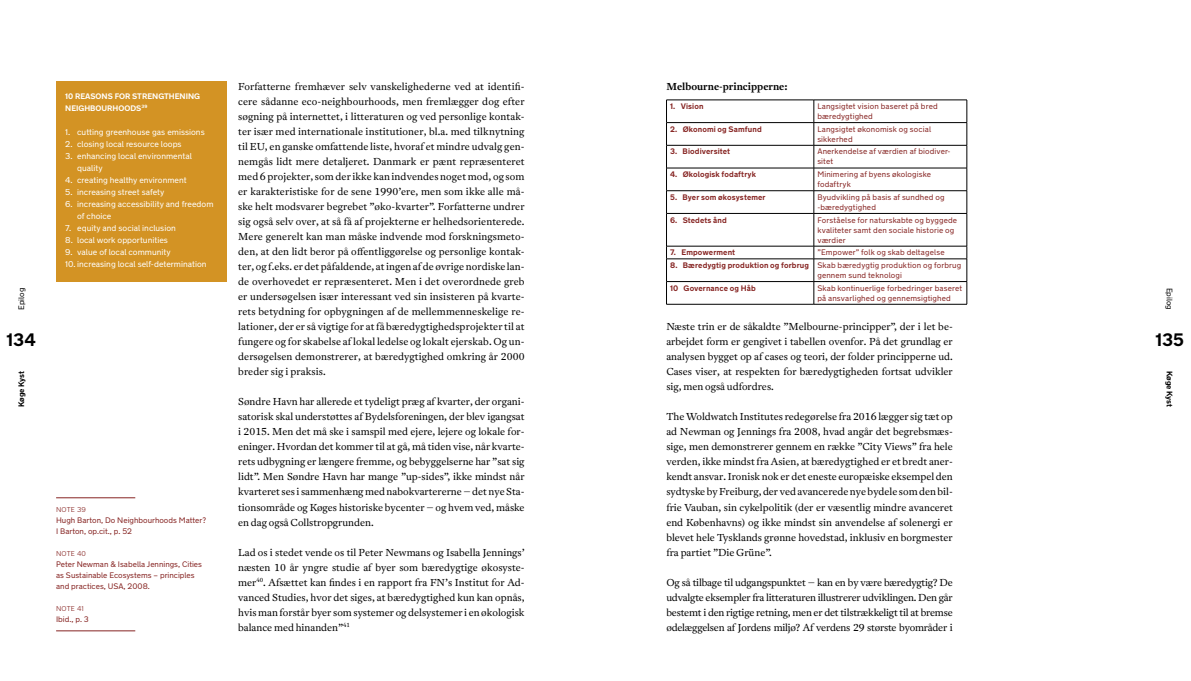
<style>
.page{position:relative;width:1191px;height:681px;background:#fff}
.page>*{position:absolute;margin:0;border:0;box-sizing:border-box;transform-origin:0 0}
.t1{font:700 18px "New Transport";color:#000}
.t2{font:300 10px/15px "Antwerp";color:#000;text-align:justify}
.t3{font:600 10px "Antwerp";color:#000}
.t4{font:8.5px/12px "New Transport";color:#fff}
.t5{font:8px/10px "New Transport";letter-spacing:.015em;color:#862422}
.t6{font:700 8px "New Transport";letter-spacing:.015em;color:#862422}
.t7{font:700 8px/12px "New Transport";color:#fff}
.t8{font:700 8px "New Transport";letter-spacing:-.01em;color:#000}
.t9{font:8px "New Transport";color:#000}
.t10{font:300 7px "New Transport";letter-spacing:.025em;color:#862422}
.s1{font-weight:700}
</style>
<div class="page">
<hr style="left:666px;top:100px;width:148px;height:1px;background:#000">
<hr style="left:814px;top:100px;width:153px;height:1px;background:#000">
<hr style="left:666px;top:122px;width:148px;height:1px;background:#000">
<hr style="left:814px;top:122px;width:153px;height:1px;background:#000">
<hr style="left:666px;top:145px;width:148px;height:1px;background:#000">
<hr style="left:814px;top:145px;width:153px;height:1px;background:#000">
<hr style="left:666px;top:168px;width:148px;height:1px;background:#000">
<hr style="left:814px;top:168px;width:153px;height:1px;background:#000">
<hr style="left:666px;top:190px;width:148px;height:1px;background:#000">
<svg style="left:666px;top:101px;width:1px;height:112px"></svg>
<hr style="left:814px;top:190px;width:153px;height:1px;background:#000">
<svg style="left:813px;top:100px;width:1px;height:113px"></svg>
<svg style="left:966px;top:100px;width:1px;height:113px"></svg>
<hr style="left:666px;top:213px;width:148px;height:1px;background:#000">
<hr style="left:666px;top:213px;width:1px;height:33px;background:#000">
<hr style="left:814px;top:213px;width:153px;height:1px;background:#000">
<hr style="left:813px;top:213px;width:1px;height:33px;background:#000">
<hr style="left:966px;top:213px;width:1px;height:33px;background:#000">
<hr style="left:666px;top:246px;width:148px;height:1px;background:#000">
<hr style="left:814px;top:246px;width:153px;height:1px;background:#000">
<hr style="left:666px;top:258px;width:148px;height:1px;background:#000">
<hr style="left:814px;top:258px;width:153px;height:1px;background:#000">
<hr style="left:666px;top:281px;width:148px;height:1px;background:#000">
<svg style="left:666px;top:246px;width:1px;height:58px"></svg>
<hr style="left:814px;top:281px;width:153px;height:1px;background:#000">
<svg style="left:813px;top:246px;width:1px;height:58px"></svg>
<svg style="left:966px;top:246px;width:1px;height:58px"></svg>
<hr style="left:666px;top:304px;width:148px;height:1px;background:#000">
<hr style="left:814px;top:304px;width:153px;height:1px;background:#000">
<div style="left:57px;top:81px;width:170px;height:200px;background:#d39324"></div>
<hr style="left:56px;top:497px;width:79px;height:1px;background:#862422">
<hr style="left:56px;top:630px;width:79px;height:1px;background:#862422">
<p class="t9" style="left:16px;top:310px;width:24px;rotate:-90deg">Epilog</p>
<h1 class="t1" style="left:7px;top:328px;width:31px">134</h1>
<p class="t8" style="left:16px;top:407px;width:38px;rotate:-90deg">Køge Kyst</p>
<p class="t7" style="left:65px;top:90px;width:136px">10 REASONS FOR STRENGTHENING<br>NEIGHBOURHOODS<sup>39</sup></p>
<p class="t4" style="left:65px;top:126px;width:141px">1. cutting greenhouse gas emissions</p>
<p class="t4" style="left:65px;top:138px;width:118px">2. closing local resource loops</p>
<p class="t4" style="left:77px;top:150px;width:116px;text-indent:-12px">3. enhancing local environmental quality</p>
<p class="t4" style="left:65px;top:174px;width:123px">4. creating healthy environment</p>
<p class="t4" style="left:65px;top:186px;width:101px">5. increasing street safety</p>
<p class="t4" style="left:77px;top:198px;width:138px;text-indent:-12px">6. increasing accessibility and freedom of choice</p>
<p class="t4" style="left:65px;top:222px;width:112px">7. equity and social inclusion</p>
<p class="t4" style="left:65px;top:234px;width:104px">8. local work opportunities</p>
<p class="t4" style="left:65px;top:246px;width:107px">9. value of local community</p>
<p class="t4" style="left:65px;top:258px;width:143px">10. increasing local self-determination</p>
<p class="t10" style="left:56px;top:505px;width:31px">NOTE 39</p>
<p class="t5" style="left:56px;top:514px;width:151px;line-height:11px">Hugh Barton, Do Neighbourhoods Matter?<br>I Barton, op.cit., p. 52</p>
<p class="t10" style="left:56px;top:549px;width:31px">NOTE 40</p>
<p class="t5" style="left:56px;top:558px;width:147px;line-height:11px">Peter Newman &amp; Isabella Jennings, Cities as Sustainable Ecosystems – principles and practices, USA, 2008.</p>
<p class="t10" style="left:56px;top:604px;width:29px">NOTE 41</p>
<p class="t5" style="left:56px;top:614px;width:34px">Ibid., p. 3</p>
<p class="t2" style="left:238px;top:79px;width:288px">Forfatterne fremhæver selv vanskelighederne ved at identifi&shy;cere sådanne eco-neighbourhoods, men fremlægger dog efter søgning på internettet, i litteraturen og ved personlige kontak&shy;ter især med internationale institutioner, bl.a. med tilknytning til EU, en ganske omfattende liste, hvoraf et mindre udvalg gen&shy;nemgås lidt mere detaljeret. Danmark er pænt repræsenteret med 6 projekter, som der ikke kan indvendes noget mod, og som er karakteristiske for de sene 1990’ere, men som ikke alle må&shy;ske helt modsvarer begrebet ”øko-kvarter”. Forfatterne undrer sig også selv over, at så få af projekterne er helhedsorienterede.<br>Mere generelt kan man måske indvende mod forskningsmeto&shy;den, at den lidt beror på offentliggørelse og personlige kontak&shy;ter, og f.eks. er det påfaldende, at ingen af de øvrige nordiske lan&shy;de overhovedet er repræsenteret. Men i det overordnede greb er undersøgelsen især interessant ved sin insisteren på kvarte&shy;rets betydning for opbygningen af de mellemmenneskelige re&shy;lationer, der er så vigtige for at få bæredygtighedsprojekter til at fungere og for skabelse af lokal ledelse og lokalt ejerskab. Og un&shy;dersøgelsen demonstrerer, at bæredygtighed omkring år 2000 breder sig i praksis.</p>
<p class="t2" style="left:238px;top:394px;width:288px">Søndre Havn har allerede et tydeligt præg af kvarter, der organi&shy;satorisk skal understøttes af Bydelsforeningen, der blev igangsat i 2015. Men det må ske i samspil med ejere, lejere og lokale for&shy;eninger. Hvordan det kommer til at gå, må tiden vise, når kvarte&shy;rets udbygning er længere fremme, og bebyggelserne har ”sat sig lidt”. Men Søndre Havn har mange ”up-sides”, ikke mindst når kvarteret ses i sammenhæng med nabokvartererne – det nye Sta&shy;tionsområde og Køges historiske bycenter – og hvem ved, måske en dag også Collstropgrunden.</p>
<p class="t2" style="left:238px;top:544px;width:288px">Lad os i stedet vende os til Peter Newmans og Isabella Jennings’ næsten 10 år yngre studie af byer som bæredygtige økosyste&shy;mer<sup>40</sup>. Afsættet kan findes i en rapport fra FN’s Institut for Ad&shy;vanced Studies, hvor det siges, at bæredygtighed kun kan opnås, hvis man forstår byer som systemer og delsystemer i en økologisk balance med hinanden”<sup>41</sup></p>
<p class="t3" style="left:666px;top:80px;width:123px">Melbourne-principperne:</p>
<p class="t6" style="left:670px;top:101px;width:35px">1. Vision</p>
<p class="t5" style="left:817px;top:101px;width:122px">Langsigtet vision baseret på bred bæredygtighed</p>
<p class="t6" style="left:670px;top:124px;width:93px">2. Økonomi og Samfund</p>
<p class="t5" style="left:817px;top:124px;width:115px">Langsigtet økonomisk og social sikkerhed</p>
<p class="t6" style="left:670px;top:146px;width:62px">3. Biodiversitet</p>
<p class="t5" style="left:817px;top:147px;width:135px">Anerkendelse af værdien af biodiver&shy;sitet</p>
<p class="t6" style="left:670px;top:169px;width:87px">4. Økologisk fodaftryk</p>
<p class="t5" style="left:817px;top:169px;width:115px">Minimering af byens økologiske fodaftryk</p>
<p class="t6" style="left:670px;top:192px;width:97px">5. Byer som økosystemer</p>
<p class="t5" style="left:817px;top:192px;width:129px">Byudvikling på basis af sundhed og -bæredygtighed</p>
<p class="t6" style="left:670px;top:215px;width:58px">6. Stedets ånd</p>
<p class="t5" style="left:817px;top:215px;width:141px">Forståelse for naturskabte og byggede kvaliteter samt den sociale historie og værdier</p>
<p class="t6" style="left:670px;top:247px;width:67px">7. Empowerment</p>
<p class="t5" style="left:817px;top:247px;width:129px">”Empower” folk og skab deltagelse</p>
<p class="t5" style="left:817px;top:260px;width:145px;text-indent:-147px"><span class="s1">8. Bæredygtig produktion og forbrug</span> Skab bæredygtig produktion og forbrug gennem sund teknologi</p>
<p class="t6" style="left:670px;top:283px;width:87px">10 Governance og Håb</p>
<p class="t5" style="left:817px;top:283px;width:146px">Skab kontinuerlige forbedringer baseret på ansvarlighed og gennemsigtighed</p>
<p class="t2" style="left:666px;top:319px;width:288px">Næste trin er de såkaldte ”Melbourne-principper”, der i let be&shy;arbejdet form er gengivet i tabellen ovenfor. På det grundlag er analysen bygget op af cases og teori, der folder principperne ud.<br>Cases viser, at respekten for bæredygtigheden fortsat udvikler sig, men også udfordres.</p>
<p class="t2" style="left:666px;top:409px;width:288px">The Woldwatch Institutes redegørelse fra 2016 lægger sig tæt op ad Newman og Jennings fra 2008, hvad angår det begrebsmæs&shy;sige, men demonstrerer gennem en række ”City Views” fra hele verden, ikke mindst fra Asien, at bæredygtighed er et bredt aner&shy;kendt ansvar. Ironisk nok er det eneste europæiske eksempel den sydtyske by Freiburg, der ved avancerede nye bydele som den bil&shy;frie Vauban, sin cykelpolitik (der er væsentlig mindre avanceret end Københavns) og ikke mindst sin anvendelse af solenergi er blevet hele Tysklands grønne hovedstad, inklusiv en borgmester fra partiet ”Die Grüne”.</p>
<p class="t2" style="left:666px;top:574px;width:288px">Og så tilbage til udgangspunktet – kan en by være bæredygtig? De udvalgte eksempler fra litteraturen illustrerer udviklingen. Den går bestemt i den rigtige retning, men er det tilstrækkeligt til at bremse ødelæggelsen af Jordens miljø? Af verdens 29 største byområder i</p>
<p class="t9" style="left:1174px;top:287px;width:24px;rotate:90deg">Epilog</p>
<h1 class="t1" style="left:1155px;top:328px;width:30px">135</h1>
<p class="t8" style="left:1174px;top:371px;width:38px;rotate:90deg">Køge Kyst</p>
</div>
